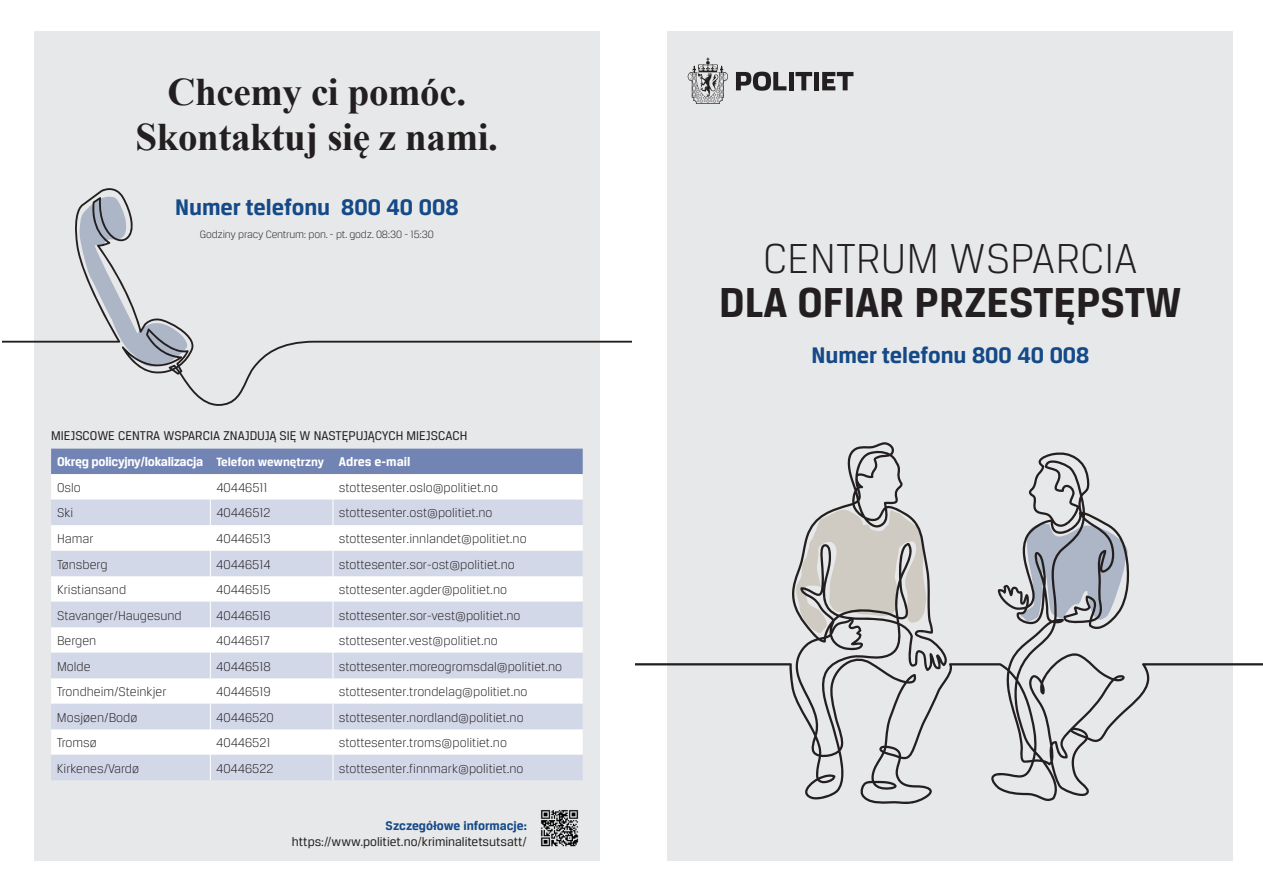
<style>
.page{position:relative;width:1263px;height:893px;background:#fff}
.page>*{position:absolute;margin:0;border:0;box-sizing:border-box;transform-origin:0 0}
.t1{font:700 44.55px/44.5px "Breuer Text";color:#231f20;text-align:center}
.t2{font:700 39px/45px "Times New Roman";letter-spacing:-.01em;color:#231f20;text-align:center}
.t3{font:700 24px "Breuer Text";color:#154a88}
.t4{font:300 13.5px "Breuer Text";color:#231f20}
.t5{font:13.5px/26.1px "Breuer Text";color:#231f20}
.t6{font:13.35px/15.9px "Breuer Text";color:#231f20;text-align:right}
.t7{font:300 11.25px "Breuer Text";letter-spacing:-.015em;color:#231f20}
.s1{font-weight:700;color:#fff}
.s2{font-weight:700;font-size:12.75px;color:#fff}
.s3{font-weight:300}
.s4{font-weight:700;color:#154a88}
</style>
<div class="page">
<div style="left:668px;top:32px;width:565px;height:829px;background:#e7e8e9"></div>
<svg style="left:688px;top:58px;width:40px;height:46px"></svg>
<svg style="left:736px;top:72px;width:50px;height:19px"></svg>
<div style="left:788px;top:72px;width:5px;height:18px;background:#231f20"></div>
<svg style="left:795px;top:72px;width:17px;height:18px"></svg>
<div style="left:814px;top:72px;width:5px;height:18px;background:#231f20"></div>
<svg style="left:822px;top:72px;width:31px;height:18px"></svg>
<svg style="left:636px;top:442px;width:627px;height:362px"></svg>
<div style="left:34px;top:32px;width:566px;height:829px;background:#e7e8e9"></div>
<svg style="left:51px;top:449px;width:532px;height:331px;background:#dfe3ee"></svg>
<svg style="left:2px;top:188px;width:629px;height:218px"></svg>
<img style="left:540px;top:810px;width:39px;height:37px">
<p class="t2" style="left:136px;top:69px;width:364px">Chcemy ci pomóc.<br>Skontaktuj się z nami.</p>
<p class="t3" style="left:175px;top:194px;width:285px">Numer telefonu 800 40 008</p>
<p class="t7" style="left:200px;top:228px;width:235px">Godziny pracy Centrum: pon. - pt. godz. 08:30 - 15:30</p>
<p class="t5" style="left:57px;top:422px;width:412px;text-indent:-6px">MIEJSCOWE CENTRA WSPARCIA ZNAJDUJĄ SIĘ W NASTĘPUJĄCYCH MIEJSCACH<br><span class="s1">Okręg policyjny/lokalizacja</span> <span class="s2">Telefon wewnętrzny</span> <span class="s1">Adres e-mail<br></span><span class="s3">Oslo</span></p>
<p class="t4" style="left:216px;top:480px;width:53px">40446511</p>
<p class="t4" style="left:339px;top:480px;width:161px">stottesenter.oslo@politiet.no</p>
<p class="t4" style="left:57px;top:506px;width:18px">Ski</p>
<p class="t4" style="left:216px;top:506px;width:56px">40446512</p>
<p class="t4" style="left:339px;top:506px;width:155px">stottesenter.ost@politiet.no</p>
<p class="t4" style="left:57px;top:531px;width:38px">Hamar</p>
<p class="t4" style="left:216px;top:531px;width:56px">40446513</p>
<p class="t4" style="left:339px;top:531px;width:189px">stottesenter.innlandet@politiet.no</p>
<p class="t4" style="left:57px;top:557px;width:52px">Tønsberg</p>
<p class="t4" style="left:216px;top:557px;width:56px">40446514</p>
<p class="t4" style="left:339px;top:557px;width:177px">stottesenter.sor-ost@politiet.no</p>
<p class="t4" style="left:57px;top:582px;width:71px">Kristiansand</p>
<p class="t4" style="left:216px;top:582px;width:56px">40446515</p>
<p class="t4" style="left:339px;top:582px;width:170px">stottesenter.agder@politiet.no</p>
<p class="t4" style="left:57px;top:608px;width:126px">Stavanger/Haugesund</p>
<p class="t4" style="left:216px;top:608px;width:56px">40446516</p>
<p class="t4" style="left:339px;top:608px;width:183px">stottesenter.sor-vest@politiet.no</p>
<p class="t4" style="left:57px;top:633px;width:41px">Bergen</p>
<p class="t4" style="left:216px;top:633px;width:55px">40446517</p>
<p class="t4" style="left:339px;top:633px;width:161px">stottesenter.vest@politiet.no</p>
<p class="t4" style="left:57px;top:659px;width:35px">Molde</p>
<p class="t4" style="left:216px;top:659px;width:56px">40446518</p>
<p class="t4" style="left:339px;top:659px;width:225px">stottesenter.moreogromsdal@politiet.no</p>
<p class="t4" style="left:57px;top:684px;width:111px">Trondheim/Steinkjer</p>
<p class="t4" style="left:216px;top:684px;width:56px">40446519</p>
<p class="t4" style="left:339px;top:684px;width:190px">stottesenter.trondelag@politiet.no</p>
<p class="t4" style="left:57px;top:710px;width:82px">Mosjøen/Bodø</p>
<p class="t4" style="left:216px;top:710px;width:59px">40446520</p>
<p class="t4" style="left:339px;top:710px;width:186px">stottesenter.nordland@politiet.no</p>
<p class="t4" style="left:57px;top:735px;width:41px">Tromsø</p>
<p class="t4" style="left:216px;top:735px;width:56px">40446521</p>
<p class="t4" style="left:339px;top:735px;width:170px">stottesenter.troms@politiet.no</p>
<p class="t4" style="left:57px;top:761px;width:84px">Kirkenes/Vardø</p>
<p class="t4" style="left:216px;top:761px;width:59px">40446522</p>
<p class="t4" style="left:339px;top:761px;width:186px">stottesenter.finnmark@politiet.no</p>
<p class="t6" style="left:292px;top:817px;width:237px"><span class="s4">Szczegółowe informacje: </span>https://www.politiet.no/kriminalitetsutsatt/</p>
<p class="t1" style="left:719px;top:235px;width:464px"><span class="s3">CENTRUM WSPARCIA<br></span>DLA OFIAR PRZESTĘPSTW</p>
<p class="t3" style="left:811px;top:341px;width:279px">Numer telefonu 800 40 008</p>
</div>
